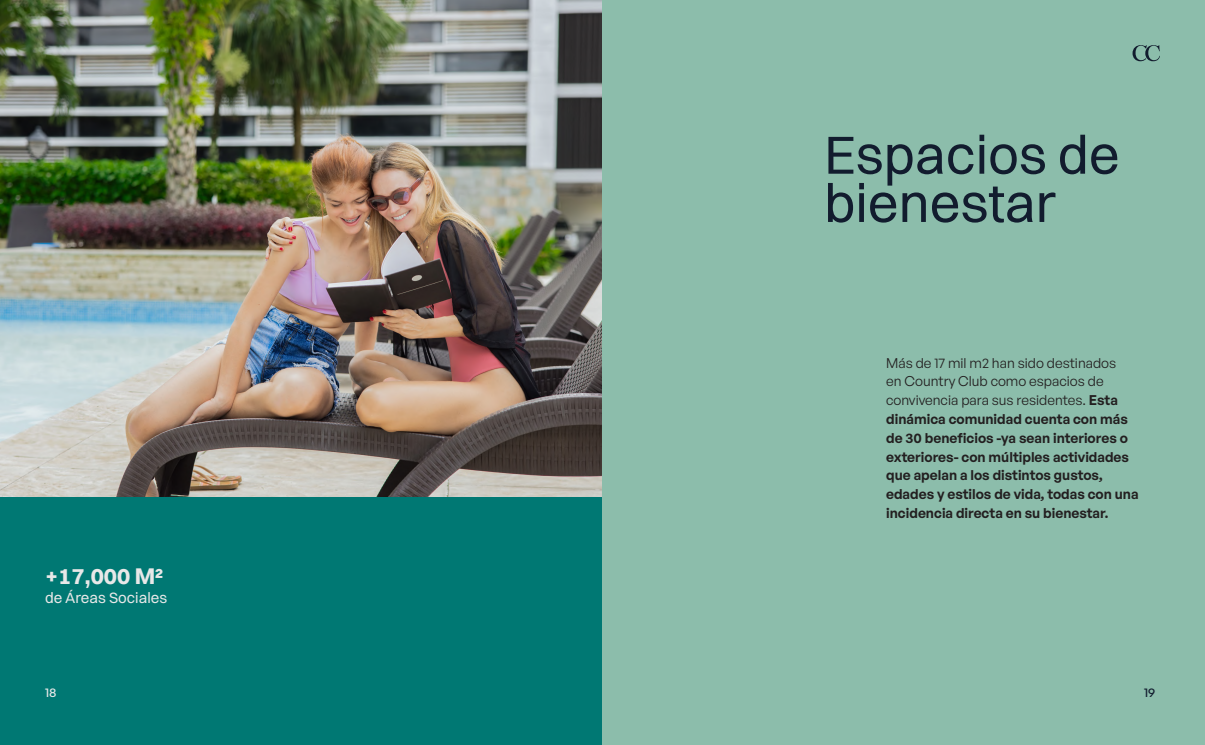
<style>
.page{position:relative;width:1205px;height:745px;background:#fff}
.page>*{position:absolute;margin:0;border:0;box-sizing:border-box;transform-origin:0 0}
.Titulos{font:54.12px/48.2px "Switzer";color:#121c2e}
.Titulos-2{font:700 23px "Switzer";color:#e8e8e8}
.Titulos-3{font:15.12px "Switzer";color:#e8e8e8}
.Cuerpo_de_texto{font:600 13.75px/18.8px "General Sans";color:#231f20}
.t1{font:500 12.5px "General Sans";color:#e8e8e8}
.t2{font:500 12.5px "General Sans";color:#121c2e}
.s1{font-weight:400}
</style>
<div class="page">
<div style="left:0;top:0;width:602px;height:744px;background:#007873"></div>
<img style="left:0;top:0;width:602px;height:496px">
<div style="left:602px;top:0;width:603px;height:744px;background:#8cbdab"></div>
<svg style="left:1132px;top:45px;width:28px;height:16px"></svg>
<p class="Titulos" style="left:824px;top:130px;width:297px">Espacios de bienestar</p>
<p class="Titulos-2" style="left:45px;top:561px;width:120px">+17,000 M²</p>
<p class="Titulos-3" style="left:45px;top:588px;width:124px">de Áreas Sociales</p>
<p class="Cuerpo_de_texto" style="left:886px;top:353px;width:254px"><span class="s1">Más de 17 mil m2 han sido destinados<br>en Country Club como espacios de convivencia para sus residentes.</span> Esta dinámica comunidad cuenta con más de 30 beneficios -ya sean interiores o exteriores- con múltiples actividades que apelan a los distintos gustos, edades y estilos de vida, todas con una incidencia directa en su bienestar.</p>
<p class="t1" style="left:45px;top:684px;width:13px">18</p>
<p class="t2" style="left:1144px;top:684px;width:13px">19</p>
</div>
